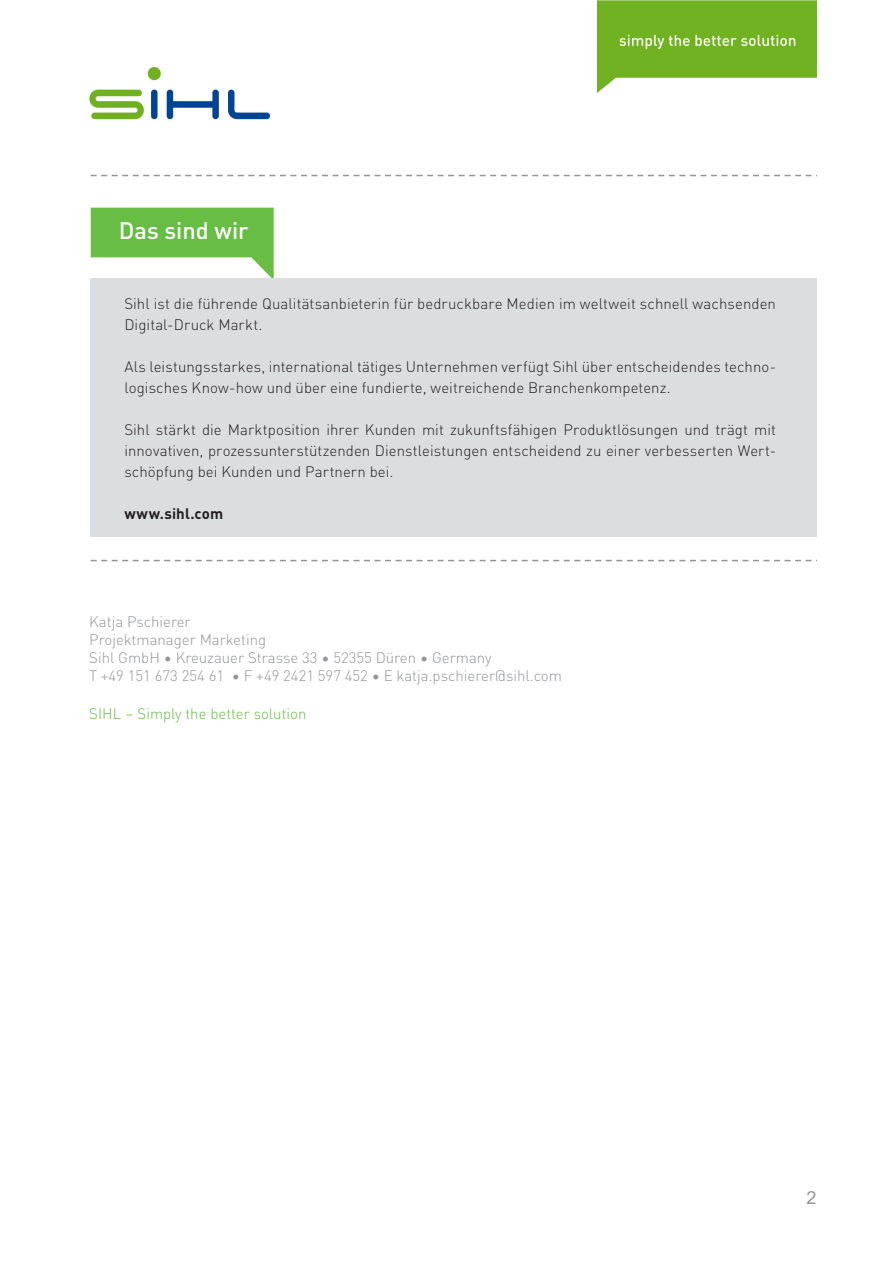
<style>
.page{position:relative;width:893px;height:1263px;background:#fff}
.page>*{position:absolute;margin:0;border:0;box-sizing:border-box;transform-origin:0 0}
.t1{font:500 23.55px "DIN Pro";color:#fff}
.t2{font:18px "Arial";color:#939598}
.t3{font:300 15px/21px "DIN Pro";letter-spacing:.005em;color:#231f20}
.t4{font:300 15px/18px "DIN Pro";color:#939598}
.t5{font:300 15px "DIN Pro";color:#68bc45}
.t6{font:700 15px "DIN Pro";letter-spacing:.01em;color:#231f20}
</style>
<div class="page">
<img style="left:597px;top:0;width:219px;height:93px">
<img style="left:89px;top:66px;width:182px;height:54px">
<div style="left:90px;top:278px;width:726px;height:259px;background:#dcdddf"></div>
<svg style="left:90px;top:175px;width:722px;height:1px"></svg>
<svg style="left:91px;top:208px;width:183px;height:70px"></svg>
<svg style="left:90px;top:560px;width:722px;height:1px"></svg>
<p class="t1" style="left:119px;top:212px;width:131px">Das sind wir</p>
<p class="t3" style="left:124px;top:292px;width:653px">Sihl ist die führende Qualitätsanbieterin für bedruckbare Medien im weltweit schnell wachsenden<br>Digital-Druck Markt.</p>
<p class="t3" style="left:124px;top:355px;width:653px">Als leistungsstarkes, international tätiges Unternehmen verfügt Sihl über entscheidendes techno&shy;logisches Know-how und über eine fundierte, weitreichende Branchenkompetenz.</p>
<p class="t3" style="left:124px;top:418px;width:653px;text-align:justify">Sihl stärkt die Marktposition ihrer Kunden mit zukunftsfähigen Produktlösungen und trägt mit innovativen, prozessunterstützenden Dienstleistungen entscheidend zu einer verbesserten Wert&shy;schöpfung bei Kunden und Partnern bei.</p>
<p class="t6" style="left:124px;top:501px;width:100px">www.sihl.com</p>
<p class="t4" style="left:89px;top:612px;width:103px">Katja Pschierer</p>
<p class="t4" style="left:89px;top:630px;width:178px">Projektmanager Marketing</p>
<p class="t4" style="left:89px;top:648px;width:474px">Sihl GmbH • Kreuzauer Strasse 33 • 52355 Düren • Germany<br>T +49 151 673 254 61 • F +49 2421 597 452 • E katja.pschierer@sihl.com</p>
<p class="t5" style="left:89px;top:702px;width:219px">SIHL – Simply the better solution</p>
<p class="t2" style="left:806px;top:1185px;width:12px">2</p>
</div>
